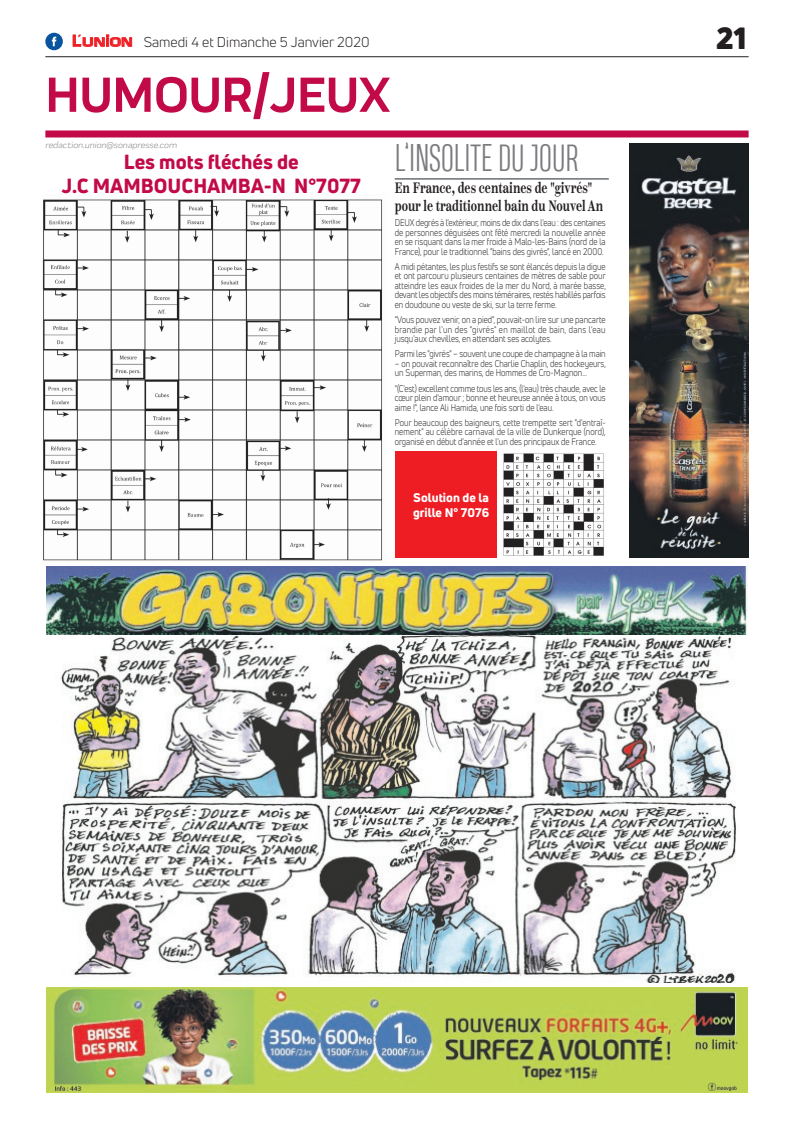
<style>
.page{position:relative;width:794px;height:1129px;background:#fff}
.page>*{position:absolute;margin:0;border:0;box-sizing:border-box;transform-origin:0 0}
.t1{font:700 51px "Praktika";color:#c30a49}
.t2{font:300 36px "Heading Compressed Pro";color:#7b7a7e}
.t3{font:900 30px "Uni Neue";color:#231f20}
.t4{font:800 20px/24px "Uni Neue";color:#c30a49;text-align:center}
.t5{font:600 15px/18px "Scotch Text";color:#231f20;scale:.73 1}
.t6{font:14px "Uni Neue";color:#231f20}
.t7{font:800 12.3px/14.8px "Uni Neue";color:#fff}
.t8{font:9.5px/9.5px "Uni Neue";color:#231f20;text-align:justify;scale:.85 1}
.t9{font:italic 9px "Praktika";color:#818386}
.s1{font-family:"Eurostile";font-weight:600;font-size:15px;color:#ee1d23}
.s2{font-family:"Eurostile";font-weight:600;font-size:11.4px;color:#ee1d23}
</style>
<div class="page">
<hr style="left:45px;top:56px;width:703px;height:1px;background:#231f20">
<div style="left:45px;top:130px;width:703px;height:7px;background:#c30a49"></div>
<img style="left:42px;top:199px;width:341px;height:362px">
<div style="left:395px;top:451px;width:102px;height:106px;background:#ee1d23"></div>
<img style="left:503px;top:453px;width:101px;height:103px">
<hr style="left:395px;top:178px;width:214px;height:1px;background:#1f272b">
<img style="left:47px;top:987px;width:700px;height:104px">
<img style="left:629px;top:143px;width:119px;height:414px">
<img style="left:46px;top:634px;width:701px;height:347px">
<img style="left:46px;top:566px;width:701px;height:68px">
<svg style="left:72px;top:34px;width:60px;height:13px"></svg>
<div style="left:45px;top:33px;width:18px;height:17px;background:#08549e;border-radius:50%"></div>
<svg style="left:52px;top:37px;width:4px;height:9px"></svg>
<h3 class="t6" style="left:72px;top:33px;width:299px"><span class="s1">L</span><span class="s2">UNION</span> Samedi 4 et Dimanche 5 Janvier 2020</h3>
<h1 class="t1" style="left:45px;top:54px;width:347px">HUMOUR/JEUX</h1>
<p class="t9" style="left:45px;top:139px;width:133px">redaction.union@sonapresse.com</p>
<h3 class="t4" style="left:62px;top:149px;width:301px">Les mots fléchés de<br>J.C MAMBOUCHAMBA-N N°7077</h3>
<h2 class="t2" style="left:395px;top:137px;width:185px">L’INSOLITE DU JOUR</h2>
<h3 class="t5" style="left:395px;top:180px;width:287px">En France, des centaines de "givrés" pour le traditionnel bain du Nouvel An</h3>
<p class="t8" style="left:395px;top:218px;width:250px">DEUX degrés à l'extérieur, moins de dix dans l'eau : des centaines de personnes déguisées ont fêté mercredi la nouvelle année en se risquant dans la mer froide à Malo-les-Bains (nord de la France), pour le traditionnel "bains des givrés", lancé en 2000.</p>
<p class="t8" style="left:395px;top:262px;width:250px">A midi pétantes, les plus festifs se sont élancés depuis la digue et ont parcouru plusieurs centaines de mètres de sable pour atteindre les eaux froides de la mer du Nord, à marée basse, devant les objectifs des moins téméraires, restés habillés parfois en doudoune ou veste de ski, sur la terre ferme.</p>
<p class="t8" style="left:395px;top:315px;width:249px">"Vous pouvez venir, on a pied", pouvait-on lire sur une pancarte brandie par l'un des "givrés" en maillot de bain, dans l'eau jusqu'aux chevilles, en attendant ses acolytes.</p>
<p class="t8" style="left:395px;top:349px;width:250px">Parmi les "givrés" – souvent une coupe de champagne à la main</p>
<p class="t8" style="left:395px;top:358px;width:250px">– on pouvait reconnaître des Charlie Chaplin, des hockeyeurs, un Superman, des marins, de Hommes de Cro-Magnon...</p>
<p class="t8" style="left:395px;top:383px;width:250px">"(C'est) excellent comme tous les ans, (l'eau) très chaude, avec le cœur plein d'amour ; bonne et heureuse année à tous, on vous aime !", lance Ali Hamida, une fois sorti de l'eau.</p>
<p class="t8" style="left:395px;top:417px;width:250px">Pour beaucoup des baigneurs, cette trempette sert "d'entraî&shy;nement" au célèbre carnaval de la ville de Dunkerque (nord), organisé en début d'année et l'un des principaux de France.</p>
<p class="t7" style="left:413px;top:489px;width:78px">Solution de la grille N° 7076</p>
<h3 class="t3" style="left:716px;top:17px;width:32px">21</h3>
</div>
